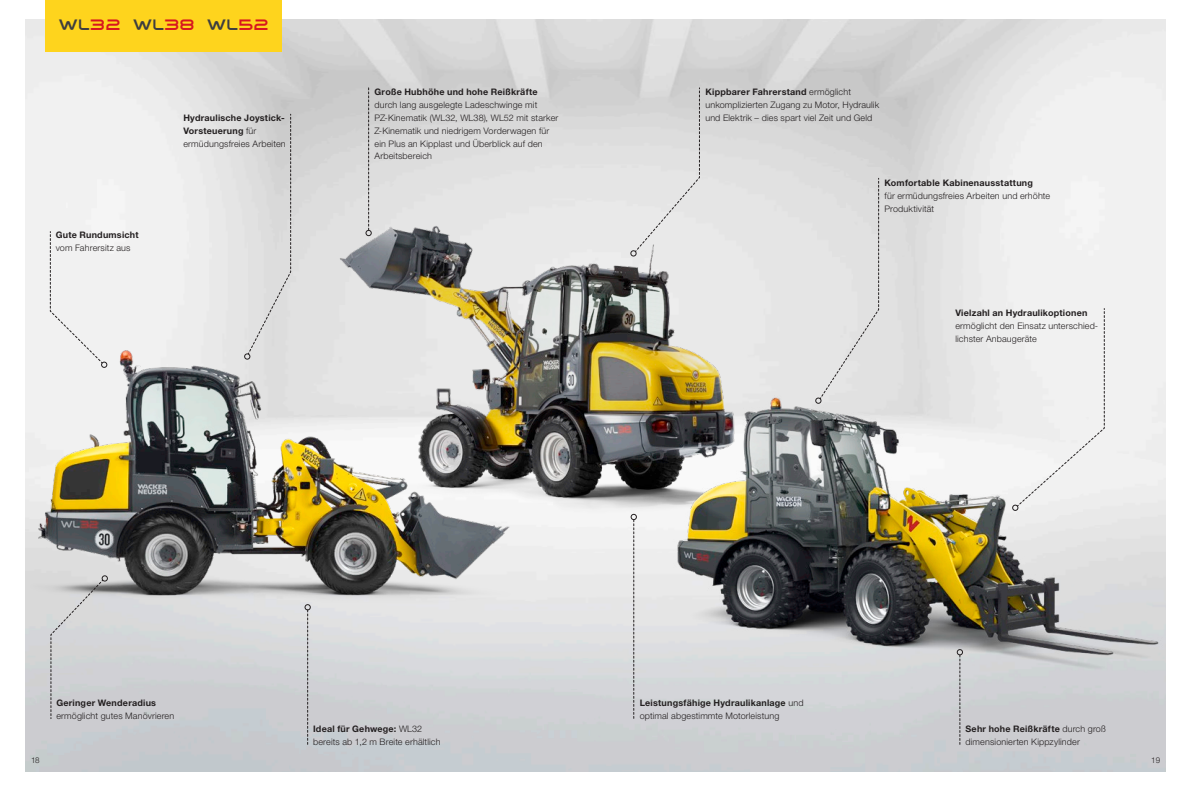
<style>
.page{position:relative;width:1191px;height:791px;background:#fff}
.page>*{position:absolute;margin:0;border:0;box-sizing:border-box;transform-origin:0 0}
.t1{font:16px "Wacker Neuson";letter-spacing:.005em;color:#3e3e3f}
.t2{font:300 9px/13px "Helvetica Neue LTW1 G";letter-spacing:.015em;color:#231f20}
.t3{font:700 9px/13px "Helvetica Neue LTW1 G";letter-spacing:.025em;color:#231f20}
.t4{font:300 8px "Helvetica Neue LTW1 G";color:#231f20}
.s1{color:#d7171f}
.s2{font-weight:300}
.s3{font-weight:700}
</style>
<div class="page">
<img style="left:26px;top:20px;width:1139px;height:751px">
<div style="left:45px;top:0;width:237px;height:51px;background:#fed41d"></div>
<img style="left:25px;top:230px;width:521px;height:404px">
<img style="left:276px;top:167px;width:473px;height:355px">
<svg style="left:50px;top:576px;width:58px;height:143px;background:#cdced0"></svg>
<div style="left:50px;top:231px;width:57px;height:137px;background:#f1f1f1"></div>
<svg style="left:305px;top:604px;width:5px;height:140px"></svg>
<svg style="left:244px;top:114px;width:47px;height:245px;background:#d8d8d8"></svg>
<svg style="left:630px;top:87px;width:70px;height:169px;background:#dfdfdf"></svg>
<svg style="left:366px;top:88px;width:5px;height:148px"></svg>
<svg style="left:957px;top:702px;width:5px;height:42px"></svg>
<svg style="left:631px;top:702px;width:5px;height:16px"></svg>
<div style="left:815px;top:178px;width:64px;height:97px;background:#e1e1e1"></div>
<img style="left:615px;top:275px;width:551px;height:427px">
<h1 class="t1" style="left:59px;top:18px;width:212px">WL<span class="s1">32</span> WL<span class="s1">38</span> WL<span class="s1">52</span></h1>
<p class="t3" style="left:56px;top:228px;width:84px">Gute Rundumsicht</p>
<p class="t2" style="left:56px;top:241px;width:76px">vom Fahrersitz aus</p>
<p class="t3" style="left:183px;top:111px;width:104px">Hydraulische Joystick-<br>Vorsteuerung <span class="s2">für ermüdungsfreies Arbeiten</span></p>
<p class="t3" style="left:374px;top:85px;width:164px">Große Hubhöhe und hohe Reißkräfte</p>
<p class="t2" style="left:374px;top:98px;width:185px">durch lang ausgelegte Ladeschwinge mit PZ-Kinematik (WL32, WL38), WL52 mit starker Z-Kinematik und niedrigem Vorderwagen für ein Plus an Kipplast und Überblick auf den Arbeitsbereich</p>
<p class="t2" style="left:705px;top:85px;width:175px"><span class="s3">Kippbarer Fahrerstand</span> ermöglicht unkomplizierten Zugang zu Motor, Hydraulik und Elektrik – dies spart viel Zeit und Geld</p>
<p class="t3" style="left:884px;top:176px;width:150px">Komfortable Kabinenausstattung</p>
<p class="t2" style="left:884px;top:189px;width:167px">für ermüdungsfreies Arbeiten und erhöhte<br>Produktivität</p>
<p class="t3" style="left:955px;top:306px;width:134px">Vielzahl an Hydraulikoptionen</p>
<p class="t2" style="left:955px;top:319px;width:144px">ermöglicht den Einsatz unterschied&shy;lichster Anbaugeräte</p>
<p class="t3" style="left:56px;top:696px;width:101px">Geringer Wenderadius</p>
<p class="t2" style="left:56px;top:709px;width:119px">ermöglicht gutes Manövrieren</p>
<p class="t2" style="left:313px;top:722px;width:129px"><span class="s3">Ideal für Gehwege:</span> WL32 bereits ab 1,2 m Breite erhältlich</p>
<p class="t2" style="left:639px;top:696px;width:165px"><span class="s3">Leistungsfähige Hydraulikanlage</span> und optimal abgestimmte Motorleistung</p>
<p class="t2" style="left:965px;top:722px;width:142px"><span class="s3">Sehr hohe Reißkräfte</span> durch groß dimensionierten Kippzylinder</p>
<p class="t4" style="left:31px;top:755px;width:10px">18</p>
<p class="t4" style="left:1151px;top:755px;width:10px">19</p>
</div>
